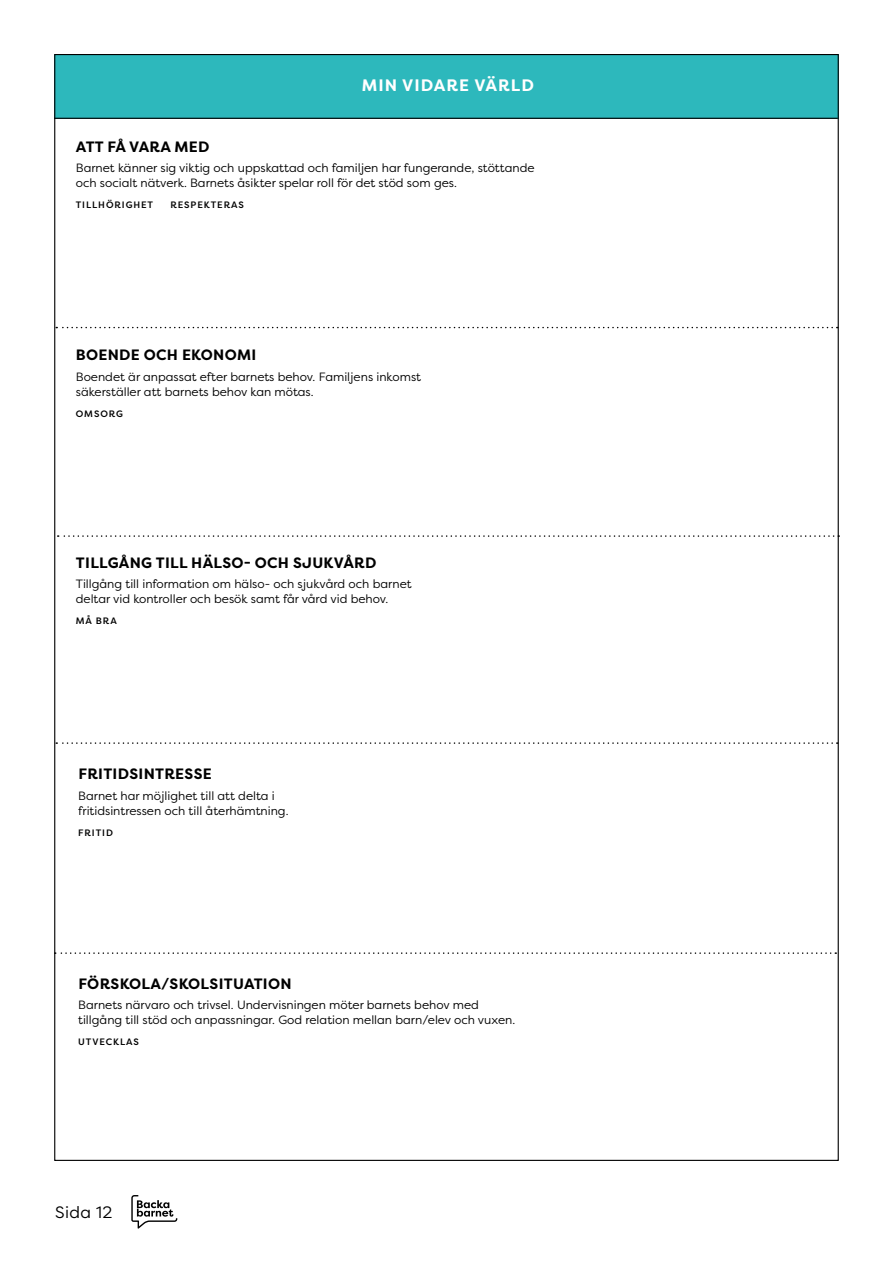
<style>
.page{position:relative;width:893px;height:1263px;background:#fff}
.page>*{position:absolute;margin:0;border:0;box-sizing:border-box;transform-origin:0 0}
.t1{font:700 16.65px "Filson Pro";letter-spacing:.06em;color:#fff}
.t2{font:16.5px "Filson Pro";letter-spacing:.02em;color:#000}
.t3{font:700 15px "Filson Pro";letter-spacing:.02em;color:#000}
.t4{font:12px/15px "Filson Pro";color:#000}
.t5{font:500 9.3px "Filson Pro";letter-spacing:.1em;color:#000}
</style>
<div class="page">
<svg style="left:131px;top:1195px;width:46px;height:33px"></svg>
<div style="left:54px;top:54px;width:785px;height:64px;background:#2db8bc"></div>
<hr style="left:54px;top:118px;width:784px;height:1px;background:#000">
<svg style="left:56px;top:327px;width:782px;height:1px"></svg>
<svg style="left:58px;top:535px;width:781px;height:2px"></svg>
<svg style="left:56px;top:742px;width:782px;height:2px"></svg>
<svg style="left:55px;top:952px;width:781px;height:2px"></svg>
<h1 class="t1" style="left:362px;top:75px;width:174px">MIN VIDARE VÄRLD</h1>
<p class="t3" style="left:76px;top:137px;width:135px">ATT FÅ VARA MED</p>
<p class="t4" style="left:76px;top:160px;width:460px">Barnet känner sig viktig och uppskattad och familjen har fungerande, stöttande och socialt nätverk. Barnets åsikter spelar roll för det stöd som ges.</p>
<p class="t5" style="left:76px;top:198px;width:79px">TILLHÖRIGHET</p>
<p class="t5" style="left:170px;top:198px;width:75px">RESPEKTERAS</p>
<p class="t3" style="left:76px;top:346px;width:182px">BOENDE OCH EKONOMI</p>
<p class="t4" style="left:76px;top:369px;width:347px">Boendet är anpassat efter barnets behov. Familjens inkomst säkerställer att barnets behov kan mötas.</p>
<p class="t5" style="left:76px;top:407px;width:49px">OMSORG</p>
<p class="t3" style="left:76px;top:553px;width:302px">TILLGÅNG TILL HÄLSO- OCH SJUKVÅRD</p>
<p class="t4" style="left:76px;top:576px;width:337px">Tillgång till information om hälso- och sjukvård och barnet deltar vid kontroller och besök samt får vård vid behov.</p>
<p class="t5" style="left:76px;top:615px;width:42px">MÅ BRA</p>
<p class="t3" style="left:78px;top:764px;width:135px">FRITIDSINTRESSE</p>
<p class="t4" style="left:78px;top:788px;width:212px">Barnet har möjlighet till att delta i fritidsintressen och till återhämtning.</p>
<p class="t5" style="left:78px;top:826px;width:36px">FRITID</p>
<p class="t3" style="left:78px;top:974px;width:215px">FÖRSKOLA/SKOLSITUATION</p>
<p class="t4" style="left:78px;top:997px;width:439px">Barnets närvaro och trivsel. Undervisningen möter barnets behov med tillgång till stöd och anpassningar. God relation mellan barn/elev och vuxen.</p>
<p class="t5" style="left:78px;top:1035px;width:62px">UTVECKLAS</p>
<h2 class="t2" style="left:55px;top:1201px;width:59px">Sida 12</h2>
</div>
